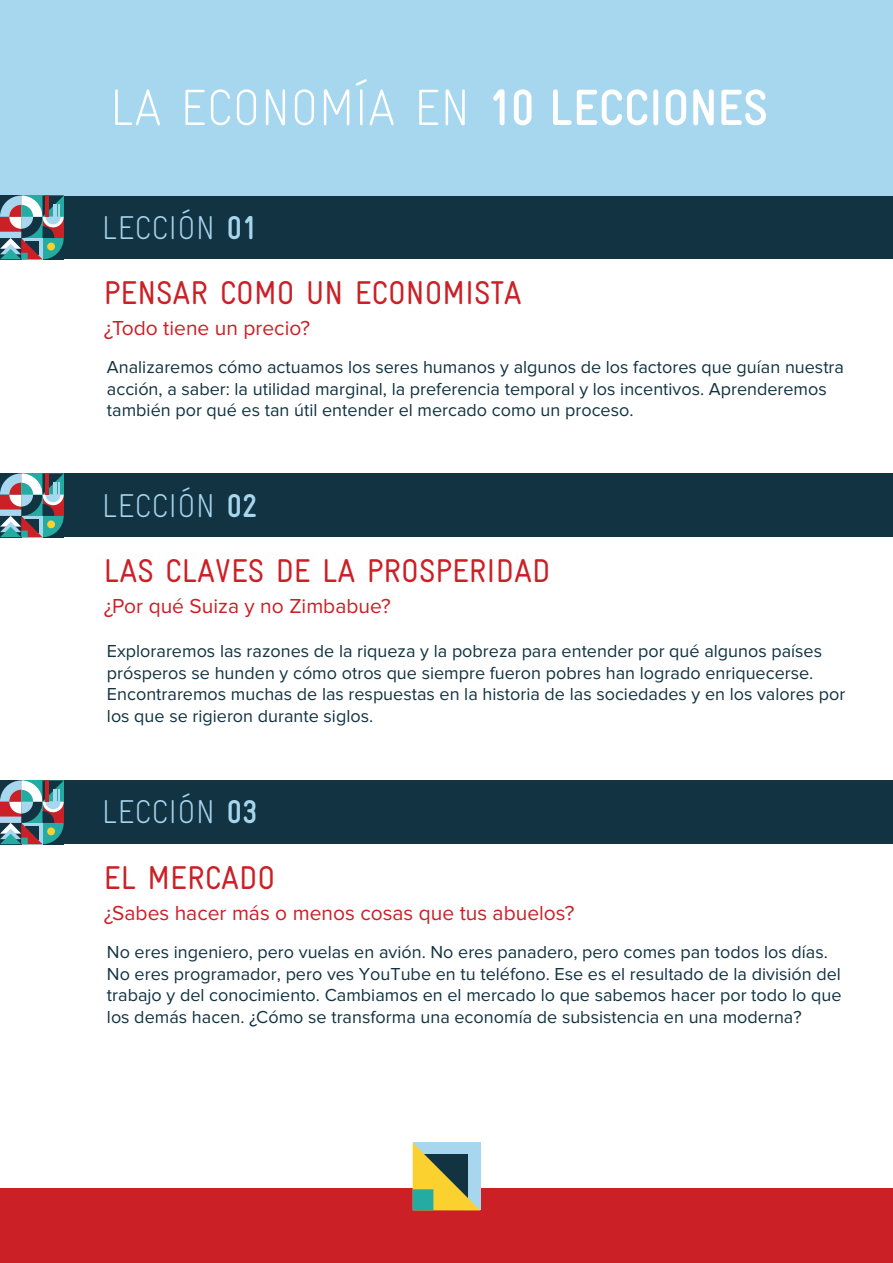
<style>
.page{position:relative;width:893px;height:1263px;background:#fff}
.page>*{position:absolute;margin:0;border:0;box-sizing:border-box;transform-origin:0 0}
.t1{font:300 51px "Gravur Condensed";color:#fff}
.t2{font:33px "Gravur Condensed";color:#ca2026}
.t3{font:300 33px "Gravur Condensed";color:#a7d7ef}
.t4{font:21px "Proxima Nova";color:#ca2026}
.t5{font:18px/21.6px "Proxima Nova";color:#113342}
.s1{font-weight:700}
</style>
<div class="page">
<div style="left:64px;top:196px;width:829px;height:63px;background:#123342"></div>
<div style="left:64px;top:473px;width:829px;height:64px;background:#123342"></div>
<div style="left:64px;top:780px;width:829px;height:64px;background:#123342"></div>
<div style="left:0;top:0;width:893px;height:196px;background:#a7d7ef"></div>
<svg style="left:0;top:196px;width:64px;height:63px;background:#79898f"></svg>
<svg style="left:0;top:473px;width:64px;height:64px;background:#78888e"></svg>
<svg style="left:0;top:780px;width:64px;height:64px;background:#78888e"></svg>
<div style="left:0;top:1189px;width:893px;height:74px;background:#ca2026"></div>
<svg style="left:413px;top:1142px;width:67px;height:68px;background:#9cad76"></svg>
<h1 class="t1" style="left:110px;top:79px;width:660px">LA ECONOMÍA EN <span class="s1">10 LECCIONES</span></h1>
<h2 class="t3" style="left:102px;top:209px;width:156px">LECCIÓN <span class="s1">01</span></h2>
<h2 class="t2" style="left:104px;top:274px;width:419px">PENSAR COMO UN ECONOMISTA</h2>
<p class="t4" style="left:104px;top:319px;width:208px">¿Todo tiene un precio?</p>
<p class="t5" style="left:107px;top:357px;width:739px">Analizaremos cómo actuamos los seres humanos y algunos de los factores que guían nuestra acción, a saber: la utilidad marginal, la preferencia temporal y los incentivos. Aprenderemos también por qué es tan útil entender el mercado como un proceso.</p>
<h2 class="t3" style="left:102px;top:487px;width:157px">LECCIÓN <span class="s1">02</span></h2>
<h2 class="t2" style="left:104px;top:552px;width:448px">LAS CLAVES DE LA PROSPERIDAD</h2>
<p class="t4" style="left:104px;top:597px;width:288px">¿Por qué Suiza y no Zimbabue?</p>
<p class="t5" style="left:107px;top:641px;width:740px">Exploraremos las razones de la riqueza y la pobreza para entender por qué algunos países prósperos se hunden y cómo otros que siempre fueron pobres han logrado enriquecerse.<br>Encontraremos muchas de las respuestas en la historia de las sociedades y en los valores por los que se rigieron durante siglos.</p>
<h2 class="t3" style="left:102px;top:793px;width:157px">LECCIÓN <span class="s1">03</span></h2>
<h2 class="t2" style="left:104px;top:859px;width:173px">EL MERCADO</h2>
<p class="t4" style="left:104px;top:904px;width:472px">¿Sabes hacer más o menos cosas que tus abuelos?</p>
<p class="t5" style="left:107px;top:942px;width:736px">No eres ingeniero, pero vuelas en avión. No eres panadero, pero comes pan todos los días.<br>No eres programador, pero ves YouTube en tu teléfono. Ese es el resultado de la división del trabajo y del conocimiento. Cambiamos en el mercado lo que sabemos hacer por todo lo que los demás hacen. ¿Cómo se transforma una economía de subsistencia en una moderna?</p>
</div>
